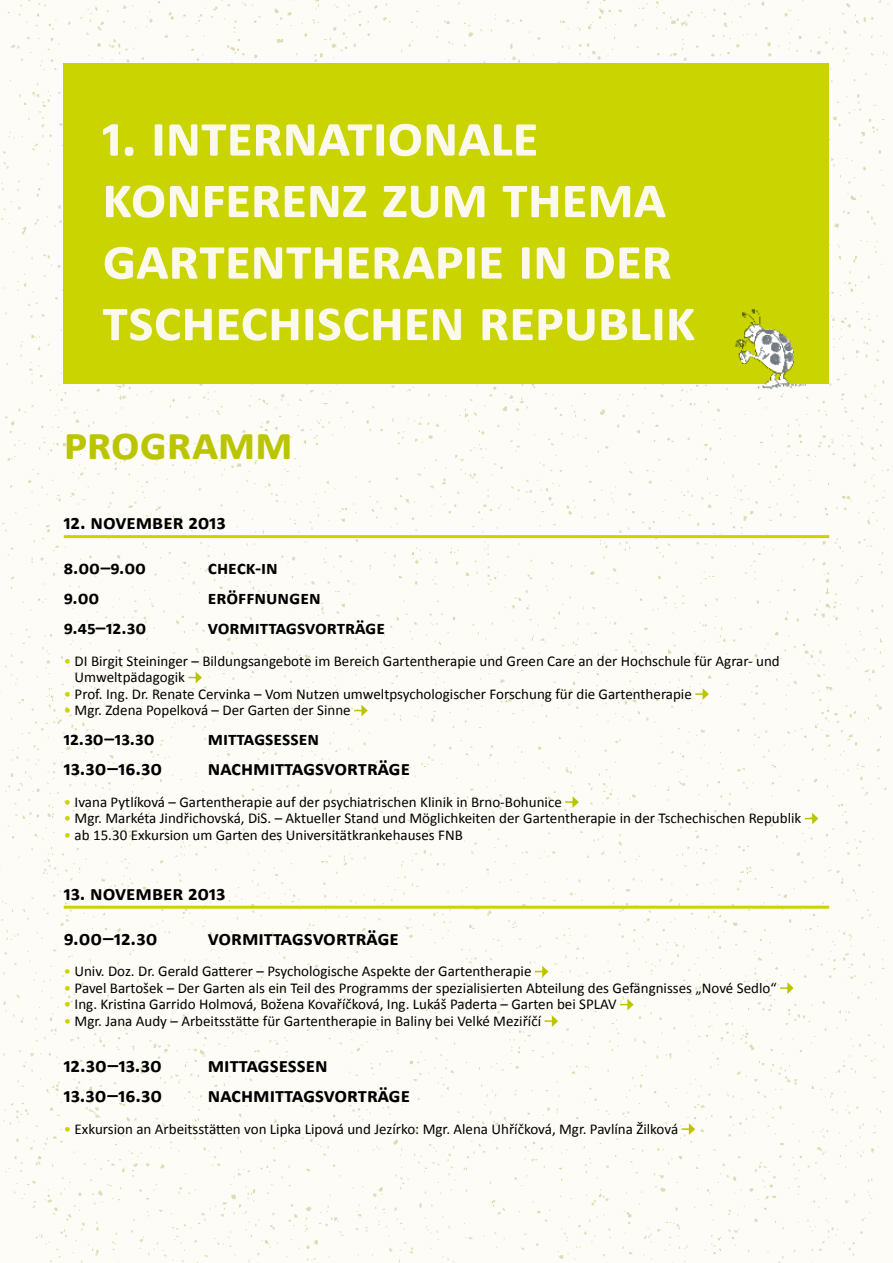
<style>
.page{position:relative;width:893px;height:1263px;background:#fff}
.page>*{position:absolute;margin:0;border:0;box-sizing:border-box;transform-origin:0 0}
.t1{font:700 60px/61.5px "Calibri";letter-spacing:-.015em;color:#fbf8ed}
.t2{font:700 48px "Calibri";letter-spacing:-.01em;color:#bac500}
.t3{font:700 21px/45px "Calibri";color:#000}
.t4{font:700 19.5px "Calibri";color:#000}
.t5{font:15px/16.5px "Calibri";color:#000}
.s1{color:#cad400}
.s2{font-size:14.55px;color:#cad400}
</style>
<div class="page">
<div style="left:0;top:0;width:889px;height:1263px;background:#fdfcf6"></div>
<div style="left:64px;top:64px;width:765px;height:320px;background:#cad400"></div>
<hr style="left:64px;top:535px;width:765px;height:3px;background:#cad400">
<svg style="left:188px;top:672px;width:14px;height:11px"></svg>
<svg style="left:695px;top:688px;width:14px;height:12px"></svg>
<svg style="left:354px;top:705px;width:14px;height:11px"></svg>
<svg style="left:565px;top:796px;width:14px;height:12px"></svg>
<svg style="left:805px;top:813px;width:13px;height:11px"></svg>
<hr style="left:64px;top:906px;width:765px;height:3px;background:#cad400">
<svg style="left:535px;top:966px;width:13px;height:11px"></svg>
<svg style="left:780px;top:982px;width:14px;height:12px"></svg>
<svg style="left:620px;top:999px;width:14px;height:11px"></svg>
<svg style="left:545px;top:1015px;width:13px;height:12px"></svg>
<svg style="left:682px;top:1123px;width:13px;height:12px"></svg>
<img style="left:731px;top:309px;width:75px;height:82px">
<h1 class="t1" style="left:102px;top:105px;width:595px">1. internationale konferenz zum thema gartentherapie in der tschechischen republik</h1>
<h2 class="t2" style="left:64px;top:412px;width:231px">programm</h2>
<h3 class="t3" style="left:64px;top:500px;width:163px">12. november 2013</h3>
<h3 class="t4" style="left:64px;top:555px;width:84px">8.00–9.00</h3>
<h3 class="t4" style="left:208px;top:555px;width:72px">check-in</h3>
<h3 class="t4" style="left:64px;top:585px;width:37px">9.00</h3>
<h3 class="t4" style="left:208px;top:585px;width:114px">eröffnungen</h3>
<h3 class="t4" style="left:64px;top:615px;width:84px">9.45–12.30</h3>
<h3 class="t4" style="left:208px;top:615px;width:179px">vormittagsvorträge</h3>
<p class="t5" style="left:75px;top:653px;width:707px;text-indent:-11px"><span class="s1">•</span> DI Birgit Steininger – Bildungsangebote im Bereich Gartentherapie und Green Care an der Hochschule für Agrar- und<br>Umweltpädagogik</p>
<p class="t5" style="left:64px;top:686px;width:630px"><span class="s1">•</span> Prof. Ing. Dr. Renate Cervinka – Vom Nutzen umweltpsychologischer Forschung für die Gartentherapie</p>
<p class="t5" style="left:64px;top:702px;width:288px"><span class="s1">•</span> Mgr. Zdena Popelková – Der Garten der Sinne</p>
<h3 class="t4" style="left:64px;top:726px;width:92px">12.30–13.30</h3>
<h3 class="t4" style="left:208px;top:726px;width:113px">mittagsessen</h3>
<h3 class="t3" style="left:64px;top:746px;width:100px">13.30–16.30</h3>
<h3 class="t3" style="left:208px;top:746px;width:204px">nachmittagsvorträge</h3>
<p class="t5" style="left:64px;top:794px;width:500px"><span class="s1">•</span> Ivana Pytlíková – Gartentherapie auf der psychiatrischen Klinik in Brno-Bohunice</p>
<p class="t5" style="left:64px;top:810px;width:739px"><span class="s1">•</span> Mgr. Markéta Jindřichovská, DiS. – Aktueller Stand und Möglichkeiten der Gartentherapie in der Tschechischen Republik</p>
<p class="t5" style="left:64px;top:827px;width:401px"><span class="s1">•</span> ab 15.30 Exkursion um Garten des Universitätkrankehauses FNB</p>
<h3 class="t3" style="left:64px;top:870px;width:163px">13. november 2013<br>9.00–12.30</h3>
<h3 class="t3" style="left:208px;top:915px;width:193px">vormittagsvorträge</h3>
<p class="t5" style="left:64px;top:963px;width:469px"><span class="s2">•</span> Univ. Doz. Dr. Gerald Gatterer – Psychologische Aspekte der Gartentherapie</p>
<p class="t5" style="left:64px;top:980px;width:714px"><span class="s1">•</span> Pavel Bartošek – Der Garten als ein Teil des Programms der spezialisierten Abteilung des Gefängnisses „Nové Sedlo“</p>
<p class="t5" style="left:64px;top:996px;width:554px"><span class="s1">•</span> Ing. Kristina Garrido Holmová, Božena Kovaříčková, Ing. Lukáš Paderta – Garten bei SPLAV</p>
<p class="t5" style="left:64px;top:1013px;width:479px"><span class="s1">•</span> Mgr. Jana Audy – Arbeitsstätte für Gartentherapie in Baliny bei Velké Meziříčí</p>
<h3 class="t3" style="left:64px;top:1043px;width:99px">12.30–13.30</h3>
<h3 class="t3" style="left:208px;top:1043px;width:121px">mittagsessen</h3>
<h3 class="t3" style="left:64px;top:1073px;width:100px">13.30–16.30</h3>
<h3 class="t3" style="left:208px;top:1073px;width:204px">nachmittagsvorträge</h3>
<p class="t5" style="left:64px;top:1121px;width:616px"><span class="s1">•</span> Exkursion an Arbeitsstätten von Lipka Lipová und Jezírko: Mgr. Alena Uhříčková, Mgr. Pavlína Žilková</p>
</div>
